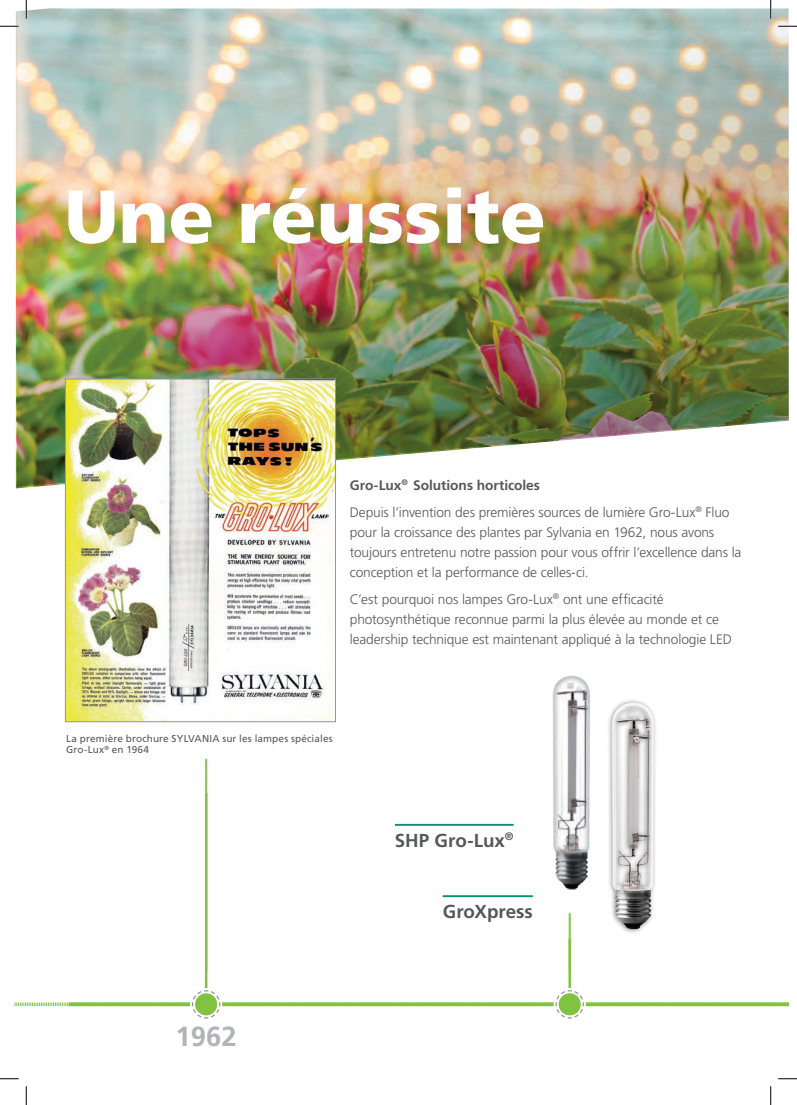
<style>
.page{position:relative;width:797px;height:1105px;background:#fff}
.page>*{position:absolute;margin:0;border:0;box-sizing:border-box;transform-origin:0 0}
.t1{font:900 75px "Frutiger";color:#fff}
.t2{font:700 27.5px "Frutiger";color:#b2b3b7}
.t3{font:700 18.75px "Frutiger";color:#57585a}
.t4{font:300 13.75px/20px "Frutiger";letter-spacing:-.01em;color:#57585a}
.t5{font:10px/11.2px "Frutiger";letter-spacing:.015em;color:#57585a}
.s1{font-weight:700}
</style>
<div class="page">
<hr style="left:568px;top:939px;width:3px;height:65px;background:#81c340">
<svg style="left:568px;top:913px;width:3px;height:58px"></svg>
<img style="left:15px;top:9px;width:773px;height:480px">
<hr style="left:205px;top:793px;width:2px;height:211px;background:#81c340">
<div style="left:190px;top:988px;width:32px;height:32px;border:1px solid #fff;border-radius:50%"></div>
<img style="left:67px;top:381px;width:267px;height:339px">
<div style="left:65px;top:379px;width:271px;height:343px;border:1px solid #939598"></div>
<img style="left:610px;top:700px;width:46px;height:233px">
<img style="left:552px;top:675px;width:58px;height:215px">
<hr style="left:395px;top:824px;width:118px;height:2px;background:#009472">
<hr style="left:443px;top:895px;width:90px;height:2px;background:#009472">
<svg style="left:205px;top:759px;width:2px;height:34px"></svg>
<div style="left:553px;top:988px;width:32px;height:32px;border:1px solid #fff;border-radius:50%"></div>
<svg style="left:14px;top:989px;width:774px;height:30px"></svg>
<div style="left:558px;top:993px;width:22px;height:22px;background:#81c340;border-radius:50%"></div>
<svg style="left:0;top:25px;width:19px;height:2px"></svg>
<svg style="left:778px;top:25px;width:19px;height:2px"></svg>
<svg style="left:0;top:1078px;width:19px;height:1px"></svg>
<svg style="left:778px;top:1078px;width:19px;height:1px"></svg>
<svg style="left:25px;top:0;width:2px;height:19px"></svg>
<svg style="left:25px;top:1086px;width:2px;height:19px"></svg>
<svg style="left:770px;top:0;width:1px;height:19px"></svg>
<svg style="left:770px;top:1086px;width:1px;height:19px"></svg>
<h1 class="t1" style="left:64px;top:171px;width:483px">Une réussite</h1>
<p class="t4" style="left:350px;top:471px;width:381px;line-height:27.1px"><span class="s1">Gro-Lux</span><sup>®</sup> <span class="s1">Solutions horticoles<br></span>Depuis l’invention des premières sources de lumière Gro-Lux<sup>®</sup> Fluo</p>
<p class="t4" style="left:350px;top:522px;width:393px">pour la croissance des plantes par Sylvania en 1962, nous avons toujours entretenu notre passion pour vous offrir l’excellence dans la conception et la performance de celles-ci.</p>
<p class="t4" style="left:350px;top:589px;width:383px">C’est pourquoi nos lampes Gro-Lux<sup>®</sup> ont une efficacité photosynthétique reconnue parmi la plus élevée au monde et ce leadership technique est maintenant appliqué à la technologie LED</p>
<p class="t5" style="left:66px;top:732px;width:268px">La première brochure SYLVANIA sur les lampes spéciales<br>Gro-Lux<sup>®</sup> en 1964</p>
<h3 class="t3" style="left:395px;top:829px;width:120px">SHP Gro-Lux<sup>®</sup></h3>
<h3 class="t3" style="left:443px;top:900px;width:92px">GroXpress</h3>
<h2 class="t2" style="left:175px;top:1021px;width:63px">1962</h2>
</div>
